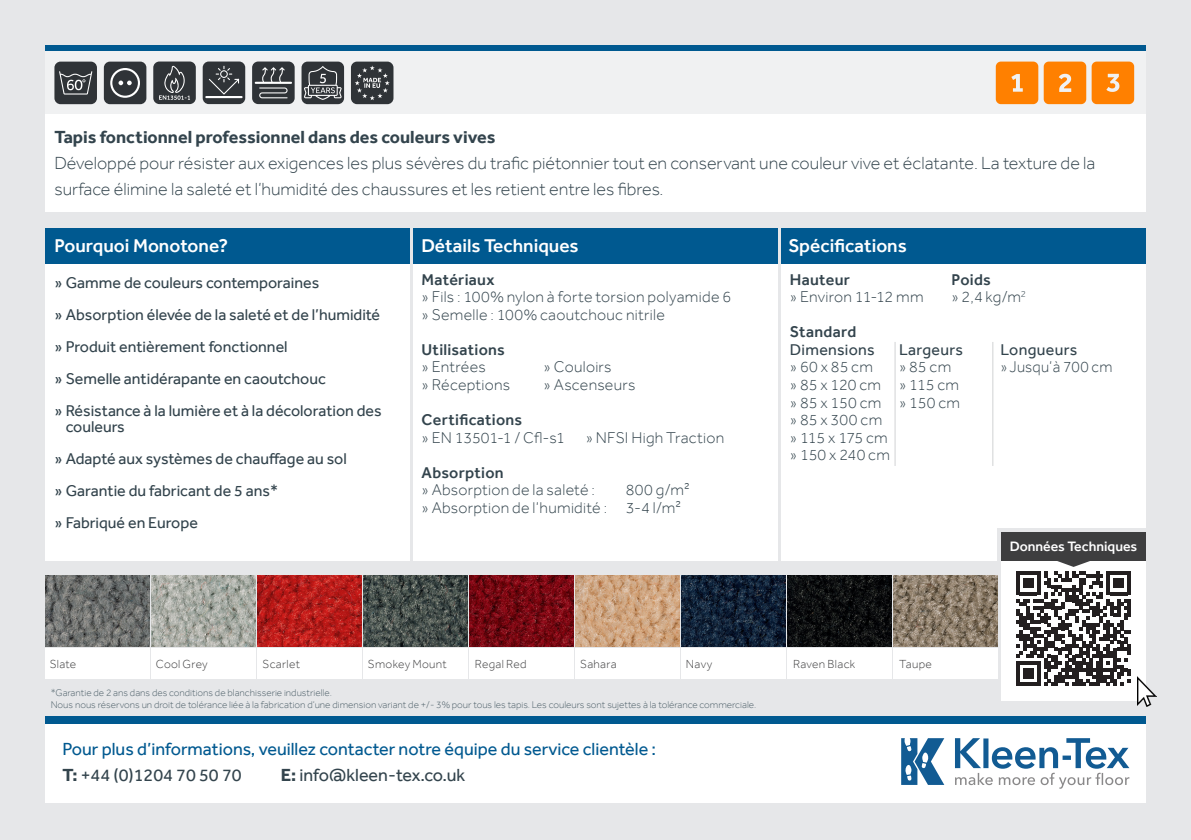
<style>
.page{position:relative;width:1191px;height:840px;background:#fff}
.page>*{position:absolute;margin:0;border:0;box-sizing:border-box;transform-origin:0 0}
.Picture_text{font:500 19px "Effra";color:#fff}
.Picture_text-2{font:300 18px/26px "Effra";color:#33444d}
.t1{font:18px/26px "Effra";color:#005990}
.Picture_text-3{font:700 18px "Effra";color:#33444d}
.t2{font:18px "Effra";color:#33444d}
.Picture_text-4{font:300 16px/17.6px "Effra";letter-spacing:.015em;color:#33444d}
.Picture_text-5{font:16px/16px "Effra";color:#33444d}
.Picture_text-6{font:500 16px "Effra";letter-spacing:.015em;color:#33444d}
.Picture_text-7{font:16px "Effra";letter-spacing:.02em;color:#33444d}
.Picture_text-8{font:300 16px "Effra";letter-spacing:-.005em;color:#33444d}
.Picture_text-9{font:300 16px "Effra";letter-spacing:.015em;color:#33444d;scale:.96 1}
.Picture_text-10{font:500 14px "Effra";color:#fff}
.Picture_text-11{font:300 12px "Effra";letter-spacing:.025em;color:#3e3e3f}
.t3{font:300 10px "Effra";color:#4f616a}
.s1{font-weight:500}
.s2{font-weight:700;color:#33444d}
.s3{color:#33444d}
.s4{font-weight:700}
</style>
<div class="page">
<div style="left:0;top:0;width:1191px;height:839px;background:#e6e7e9"></div>
<div style="left:45px;top:723px;width:1101px;height:79px;background:#fff"></div>
<div style="left:45px;top:716px;width:1101px;height:7px;background:#005990"></div>
<svg style="left:955px;top:738px;width:174px;height:50px"></svg>
<svg style="left:901px;top:738px;width:43px;height:46px"></svg>
<svg style="left:413px;top:263px;width:364px;height:297px"></svg>
<svg style="left:781px;top:263px;width:364px;height:297px"></svg>
<svg style="left:45px;top:263px;width:364px;height:297px"></svg>
<div style="left:45px;top:228px;width:1100px;height:35px;background:#005990"></div>
<svg style="left:45px;top:45px;width:1100px;height:7px"></svg>
<svg style="left:45px;top:114px;width:1100px;height:97px"></svg>
<div style="left:45px;top:52px;width:1100px;height:62px;background:#f0f1f2"></div>
<div style="left:1091px;top:62px;width:43px;height:42px;background:#ff8000;border-radius:5px"></div>
<div style="left:1043px;top:62px;width:43px;height:42px;background:#ff8000;border-radius:5px"></div>
<div style="left:995px;top:62px;width:43px;height:42px;background:#ff8000;border-radius:5px"></div>
<svg style="left:1106px;top:74px;width:13px;height:18px"></svg>
<svg style="left:1011px;top:74px;width:11px;height:18px"></svg>
<svg style="left:1058px;top:74px;width:13px;height:18px"></svg>
<svg style="left:997px;top:528px;width:152px;height:177px"></svg>
<hr style="left:894px;top:342px;width:1px;height:123px;background:#d1d2d4">
<hr style="left:992px;top:342px;width:1px;height:123px;background:#d1d2d4">
<div style="left:54px;top:62px;width:43px;height:42px;background:#2f3337;border-radius:6px"></div>
<svg style="left:59px;top:71px;width:33px;height:23px"></svg>
<div style="left:203px;top:62px;width:42px;height:42px;background:#2f3337;border-radius:6px"></div>
<hr style="left:205px;top:96px;width:38px;height:2px;background:#fff">
<svg style="left:209px;top:66px;width:30px;height:28px"></svg>
<div style="left:104px;top:62px;width:42px;height:42px;background:#2f3337;border-radius:6px"></div>
<svg style="left:110px;top:68px;width:30px;height:30px"></svg>
<div style="left:252px;top:62px;width:43px;height:42px;background:#2f3337;border-radius:6px"></div>
<svg style="left:255px;top:67px;width:37px;height:31px"></svg>
<div style="left:301px;top:62px;width:43px;height:42px;background:#2f3337;border-radius:6px"></div>
<svg style="left:304px;top:66px;width:38px;height:34px"></svg>
<div style="left:351px;top:62px;width:42px;height:42px;background:#2f3337;border-radius:6px"></div>
<svg style="left:355px;top:65px;width:35px;height:35px"></svg>
<div style="left:153px;top:62px;width:43px;height:42px;background:#2f3337;border-radius:6px"></div>
<svg style="left:159px;top:65px;width:31px;height:35px"></svg>
<img style="left:257px;top:575px;width:104px;height:71px">
<div style="left:257px;top:647px;width:104px;height:31px;background:#fff"></div>
<img style="left:469px;top:575px;width:104px;height:71px">
<div style="left:469px;top:647px;width:104px;height:31px;background:#fff"></div>
<img style="left:681px;top:575px;width:104px;height:71px">
<div style="left:681px;top:647px;width:104px;height:31px;background:#fff"></div>
<img style="left:151px;top:575px;width:104px;height:71px">
<img style="left:45px;top:575px;width:104px;height:71px">
<div style="left:151px;top:647px;width:104px;height:31px;background:#fff"></div>
<div style="left:45px;top:647px;width:104px;height:31px;background:#fff"></div>
<img style="left:363px;top:575px;width:104px;height:71px">
<div style="left:363px;top:647px;width:104px;height:31px;background:#fff"></div>
<img style="left:575px;top:575px;width:104px;height:71px">
<div style="left:575px;top:647px;width:104px;height:31px;background:#fff"></div>
<img style="left:787px;top:575px;width:104px;height:71px">
<div style="left:787px;top:647px;width:104px;height:31px;background:#fff"></div>
<img style="left:893px;top:575px;width:104px;height:71px">
<div style="left:893px;top:647px;width:104px;height:31px;background:#fff"></div>
<img style="left:1137px;top:676px;width:19px;height:29px">
<p class="Picture_text-3" style="left:54px;top:126px;width:442px">Tapis fonctionnel professionnel dans des couleurs vives</p>
<p class="Picture_text-2" style="left:54px;top:150px;width:1042px">Développé pour résister aux exigences les plus sévères du trafic piétonnier tout en conservant une couleur vive et éclatante. La texture de la surface élimine la saleté et l’humidité des chaussures et les retient entre les fibres.</p>
<p class="Picture_text" style="left:54px;top:234px;width:175px">Pourquoi Monotone?</p>
<p class="Picture_text-5" style="left:54px;top:274px;width:266px">» Gamme de couleurs contemporaines</p>
<p class="Picture_text-5" style="left:54px;top:306px;width:327px">» Absorption élevée de la saleté et de l’humidité</p>
<p class="Picture_text-5" style="left:54px;top:338px;width:235px">» Produit entièrement fonctionnel</p>
<p class="Picture_text-5" style="left:54px;top:370px;width:273px">» Semelle antidérapante en caoutchouc</p>
<p class="Picture_text-5" style="left:66px;top:402px;width:317px;text-indent:-11px">» Résistance à la lumière et à la décoloration des couleurs</p>
<p class="Picture_text-5" style="left:54px;top:450px;width:294px">» Adapté aux systèmes de chauffage au sol</p>
<p class="Picture_text-5" style="left:54px;top:482px;width:225px">» Garantie du fabricant de 5 ans*</p>
<p class="Picture_text-5" style="left:54px;top:514px;width:145px">» Fabriqué en Europe</p>
<p class="Picture_text" style="left:421px;top:234px;width:159px">Détails Techniques</p>
<p class="Picture_text" style="left:788px;top:234px;width:120px">Spécifications</p>
<p class="Picture_text-6" style="left:790px;top:270px;width:61px">Hauteur</p>
<p class="Picture_text-6" style="left:951px;top:270px;width:41px">Poids</p>
<p class="Picture_text-4" style="left:790px;top:288px;width:135px">» Environ 11-12 mm</p>
<p class="Picture_text-4" style="left:951px;top:288px;width:76px">» 2,4 kg/m<sup>2</sup></p>
<p class="Picture_text-6" style="left:790px;top:322px;width:68px">Standard</p>
<p class="Picture_text-7" style="left:790px;top:340px;width:86px">Dimensions</p>
<p class="Picture_text-7" style="left:899px;top:340px;width:65px">Largeurs</p>
<p class="Picture_text-7" style="left:1000px;top:340px;width:78px">Longueurs</p>
<p class="Picture_text-4" style="left:790px;top:358px;width:84px">» 60 x 85 cm</p>
<p class="Picture_text-4" style="left:899px;top:358px;width:54px">» 85 cm</p>
<p class="Picture_text-9" style="left:1000px;top:357px;width:118px">» Jusqu’à 700 cm</p>
<p class="Picture_text-4" style="left:790px;top:375px;width:171px">» 85 x 120 cm » 115 cm</p>
<p class="Picture_text-4" style="left:790px;top:393px;width:172px">» 85 x 150 cm » 150 cm</p>
<p class="Picture_text-4" style="left:790px;top:410px;width:94px">» 85 x 300 cm</p>
<p class="Picture_text-4" style="left:790px;top:428px;width:99px">» 115 x 175 cm</p>
<p class="Picture_text-4" style="left:790px;top:445px;width:101px">» 150 x 240 cm</p>
<p class="Picture_text-6" style="left:421px;top:270px;width:74px">Matériaux</p>
<p class="Picture_text-4" style="left:421px;top:288px;width:311px">» Fils : 100% nylon à forte torsion polyamide 6 » Semelle : 100% caoutchouc nitrile</p>
<p class="Picture_text-6" style="left:421px;top:340px;width:85px">Utilisations</p>
<p class="Picture_text-4" style="left:421px;top:358px;width:66px">» Entrées</p>
<p class="Picture_text-4" style="left:543px;top:358px;width:69px">» Couloirs</p>
<p class="Picture_text-4" style="left:421px;top:375px;width:90px">» Réceptions</p>
<p class="Picture_text-4" style="left:543px;top:375px;width:93px">» Ascenseurs</p>
<p class="Picture_text-6" style="left:421px;top:410px;width:102px">Certifications</p>
<p class="Picture_text-8" style="left:421px;top:427px;width:145px">» EN 13501-1 / Cfl-s1</p>
<p class="Picture_text-4" style="left:585px;top:428px;width:140px">» NFSI High Traction</p>
<p class="Picture_text-4" style="left:421px;top:463px;width:175px"><span class="s1">Absorption<br></span>» Absorption de la saleté :</p>
<p class="Picture_text-4" style="left:625px;top:480px;width:66px">800 g/m²</p>
<p class="Picture_text-4" style="left:421px;top:498px;width:261px">» Absorption de l’humidité : 3-4 l/m²</p>
<p class="Picture_text-10" style="left:1010px;top:537px;width:129px">Données Techniques</p>
<p class="Picture_text-11" style="left:50px;top:656px;width:28px">Slate</p>
<p class="Picture_text-11" style="left:156px;top:656px;width:54px">Cool Grey</p>
<p class="Picture_text-11" style="left:263px;top:656px;width:39px">Scarlet</p>
<p class="Picture_text-11" style="left:368px;top:656px;width:80px">Smokey Mount</p>
<p class="Picture_text-11" style="left:475px;top:656px;width:53px">Regal Red</p>
<p class="Picture_text-11" style="left:580px;top:656px;width:38px">Sahara</p>
<p class="Picture_text-11" style="left:686px;top:656px;width:28px">Navy</p>
<p class="Picture_text-11" style="left:793px;top:656px;width:64px">Raven Black</p>
<p class="Picture_text-11" style="left:899px;top:656px;width:34px">Taupe</p>
<p class="t3" style="left:51px;top:686px;width:283px">*Garantie de 2 ans dans des conditions de blanchisserie industrielle.</p>
<p class="t3" style="left:51px;top:698px;width:707px">Nous nous réservons un droit de tolérance liée à la fabrication d’une dimension variant de +/- 3% pour tous les tapis. Les couleurs sont sujettes à la tolérance commerciale.</p>
<p class="t1" style="left:63px;top:735px;width:595px">Pour plus d’informations, veuillez contacter notre équipe du service clientèle :<br><span class="s2">T:</span> <span class="s3">+44 (0)1204 70 50 70</span></p>
<p class="t2" style="left:281px;top:763px;width:186px"><span class="s4">E:</span> info@kleen-tex.co.uk</p>
</div>
